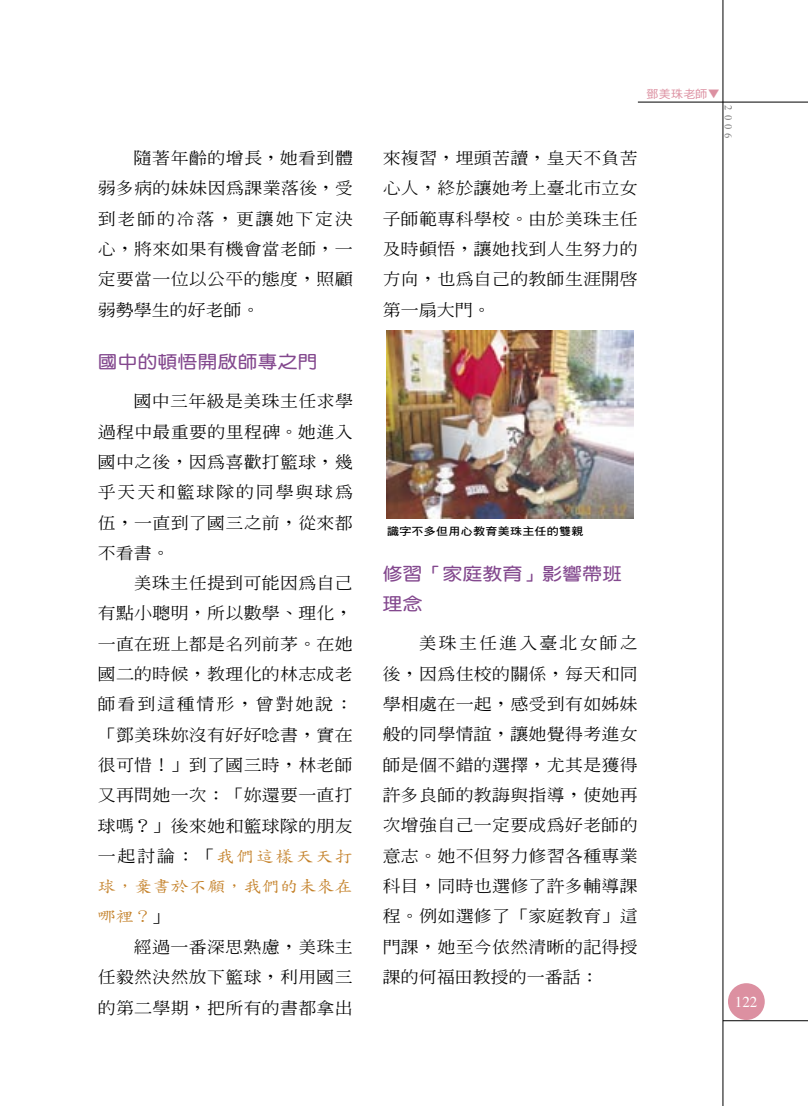
<style>
.page{position:relative;width:808px;height:1106px;background:#fff}
.page>*{position:absolute;margin:0;border:0;box-sizing:border-box;transform-origin:0 0}
._008內文_標{font:17.55px/30.3px "DF Yuan Std W7";letter-spacing:.025em;color:#83488e;scale:1.11 1}
._007內文{font:500 16.2px/30.3px "Inn Ming";letter-spacing:.015em;color:#000;text-align:justify;scale:1.11 1}
.t1{font:15px "Times";color:#fff}
.t2{font:11.4px "DF Hei Std W5";letter-spacing:.025em;color:#dc90a1;scale:1.05 1}
.圖說{font:10.8px "DF Hei Std W7";letter-spacing:.025em;color:#000;scale:1.11 1}
.t3{font:10.5px "Times New Roman";color:#7c7c7c}
.s1{font-family:"DF Kai Shu Std W5";font-weight:400;color:#c48129}
</style>
<div class="page">
<hr style="left:723px;top:0;width:1px;height:1106px;background:#000">
<hr style="left:638px;top:102px;width:170px;height:1px;background:#000">
<div style="left:728px;top:983px;width:37px;height:37px;background:#dc90a1;border-radius:50%"></div>
<hr style="left:723px;top:1020px;width:85px;height:1px;background:#000">
<img style="left:387px;top:331px;width:247px;height:187px">
<p class="_007內文" style="left:98px;top:143px;width:231px;text-indent:36px">隨著年齡的增長，她看到體弱多病的妹妹因為課業落後，受到老師的冷落，更讓她下定決心，將來如果有機會當老師，一定要當一位以公平的態度，照顧弱勢學生的好老師。</p>
<p class="_008內文_標" style="left:98px;top:346px;width:199px">國中的頓悟開啟師專之門</p>
<p class="_007內文" style="left:98px;top:386px;width:231px;text-indent:36px">國中三年級是美珠主任求學過程中最重要的里程碑。她進入國中之後，因為喜歡打籃球，幾乎天天和籃球隊的同學與球為伍，一直到了國三之前，從來都不看書。</p>
<p class="_007內文" style="left:98px;top:568px;width:231px;text-indent:36px">美珠主任提到可能因為自己有點小聰明，所以數學、理化，一直在班上都是名列前茅。在她國二的時候，教理化的林志成老師看到這種情形，曾對她說：「鄧美珠妳沒有好好唸書，實在很可惜！」到了國三時，林老師又再問她一次：「妳還要一直打球嗎？」後來她和籃球隊的朋友一起討論：「<span class="s1">我們這樣天天打球，棄書於不顧，我們的未來在哪裡？</span>」</p>
<p class="_007內文" style="left:98px;top:931px;width:231px;text-indent:36px">經過一番深思熟慮，美珠主任毅然決然放下籃球，利用國三的第二學期，把所有的書都拿出</p>
<p class="_007內文" style="left:383px;top:143px;width:231px">來複習，埋頭苦讀，皇天不負苦心人，終於讓她考上臺北市立女子師範專科學校。由於美珠主任及時頓悟，讓她找到人生努力的方向，也為自己的教師生涯開啟第一扇大門。</p>
<p class="t2" style="left:646px;top:88px;width:71px">鄧美珠老師▼</p>
<p class="t3" style="left:734px;top:105px;width:35px;rotate:90deg">2006</p>
<p class="圖說" style="left:387px;top:525px;width:179px">識字不多但用心教育美珠主任的雙親</p>
<p class="_008內文_標" style="left:383px;top:558px;width:217px">修習「家庭教育」影響帶班理念</p>
<p class="_007內文" style="left:383px;top:628px;width:231px;text-indent:36px">美珠主任進入臺北女師之後，因為住校的關係，每天和同學相處在一起，感受到有如姊妹般的同學情誼，讓她覺得考進女師是個不錯的選擇，尤其是獲得許多良師的教誨與指導，使她再次增強自己一定要成為好老師的意志。她不但努力修習各種專業科目，同時也選修了許多輔導課程。例如選修了「家庭教育」這門課，她至今依然清晰的記得授課的何福田教授的一番話：</p>
<p class="t1" style="left:735px;top:992px;width:24px">122</p>
</div>
